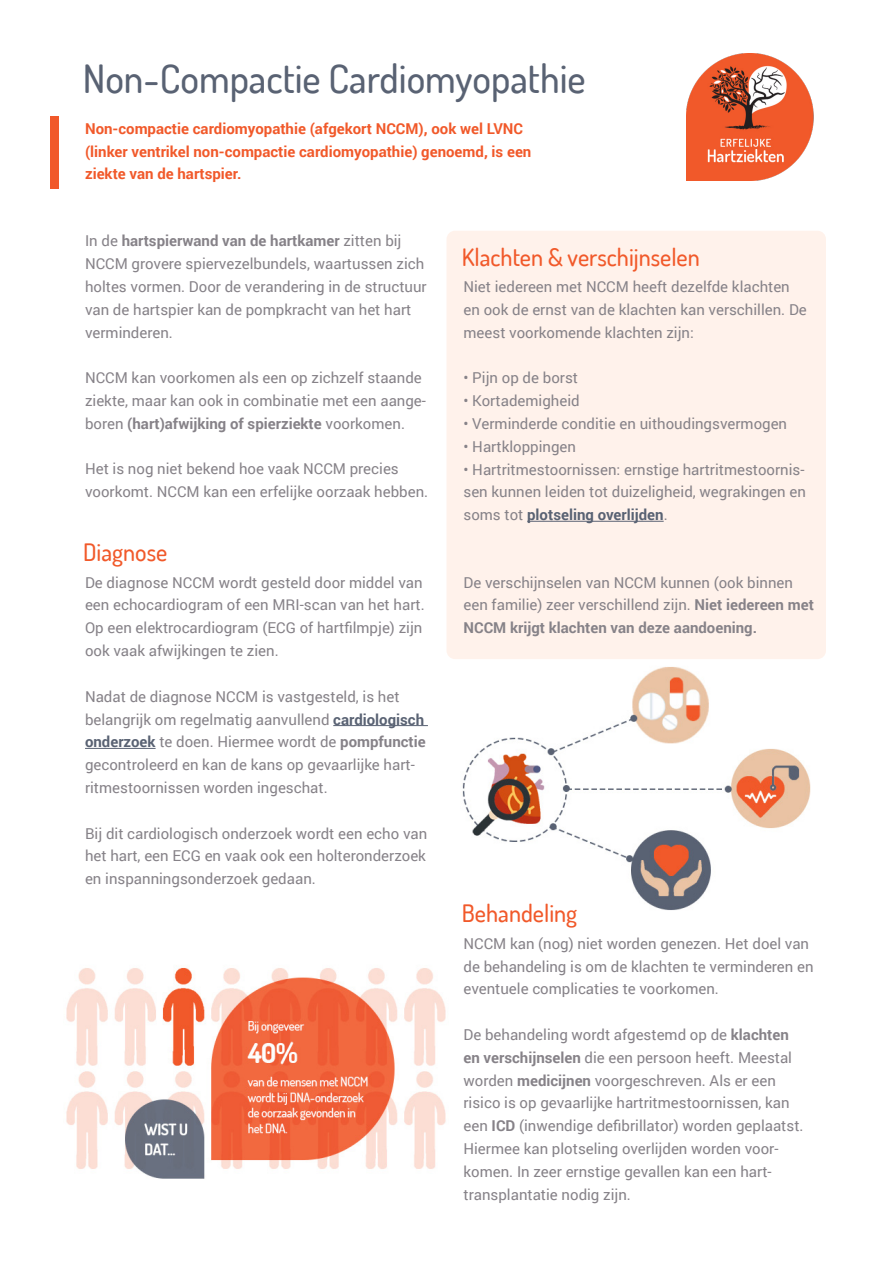
<style>
.page{position:relative;width:893px;height:1263px;background:#fff}
.page>*{position:absolute;margin:0;border:0;box-sizing:border-box;transform-origin:0 0}
.t1{font:500 39px "Dosis";color:#596273}
.t2{font:500 24px "Dosis";color:#f1592a}
.t3{font:15px/22.8px "Roboto";color:#868288}
.t4{font:700 15px/22.8px "Roboto";color:#f1592a}
.s1{font-weight:700}
.s2{font-weight:700;color:#596273}
</style>
<div class="page">
<img style="left:462px;top:667px;width:349px;height:243px">
<div style="left:446px;top:231px;width:380px;height:428px;background:#fff2eb;border-radius:9px"></div>
<img style="left:686px;top:53px;width:127px;height:127px">
<hr style="left:527px;top:521px;width:137px;height:1px;background:#596273">
<hr style="left:333px;top:725px;width:95px;height:1px;background:#596273">
<hr style="left:85px;top:748px;width:71px;height:1px;background:#596273">
<div style="left:50px;top:117px;width:9px;height:72px;background:#f1592a"></div>
<img style="left:66px;top:967px;width:380px;height:212px">
<h1 class="t1" style="left:83px;top:53px;width:504px">Non-Compactie Cardiomyopathie</h1>
<p class="t4" style="left:85px;top:116px;width:448px">Non-compactie cardiomyopathie (afgekort NCCM), ook wel LVNC (linker ventrikel non-compactie cardiomyopathie) genoemd, is een ziekte van de hartspier.</p>
<p class="t3" style="left:85px;top:229px;width:343px">In de <span class="s1">hartspierwand van de hartkamer</span> zitten bij NCCM grovere spiervezelbundels, waartussen zich holtes vormen. Door de verandering in de structuur van de hartspier kan de pompkracht van het hart verminderen.</p>
<p class="t3" style="left:85px;top:366px;width:342px">NCCM kan voorkomen als een op zichzelf staande ziekte, maar kan ook in combinatie met een aange&shy;boren <span class="s1">(hart)afwijking of spierziekte</span> voorkomen.</p>
<p class="t3" style="left:85px;top:457px;width:345px">Het is nog niet bekend hoe vaak NCCM precies voorkomt. NCCM kan een erfelijke oorzaak hebben.</p>
<h2 class="t2" style="left:83px;top:536px;width:86px">Diagnose</h2>
<p class="t3" style="left:85px;top:570px;width:341px">De diagnose NCCM wordt gesteld door middel van een echocardiogram of een MRI-scan van het hart.<br>Op een elektrocardiogram (ECG of hartfilmpje) zijn ook vaak afwijkingen te zien.</p>
<p class="t3" style="left:85px;top:684px;width:342px">Nadat de diagnose NCCM is vastgesteld, is het belangrijk om regelmatig aanvullend <span class="s2">cardiologisch onderzoek</span> te doen. Hiermee wordt de <span class="s1">pompfunctie </span>gecontroleerd en kan de kans op gevaarlijke hart&shy;ritmestoornissen worden ingeschat.</p>
<p class="t3" style="left:85px;top:821px;width:344px;text-align:justify">Bij dit cardiologisch onderzoek wordt een echo van het hart, een ECG en vaak ook een holteronderzoek en inspanningsonderzoek gedaan.</p>
<h2 class="t2" style="left:462px;top:242px;width:239px">Klachten &amp; verschijnselen</h2>
<p class="t3" style="left:463px;top:275px;width:345px">Niet iedereen met NCCM heeft dezelfde klachten en ook de ernst van de klachten kan verschillen. De meest voorkomende klachten zijn:</p>
<p class="t3" style="left:463px;top:366px;width:116px">• Pijn op de borst</p>
<p class="t3" style="left:463px;top:389px;width:118px">• Kortademigheid</p>
<p class="t3" style="left:463px;top:412px;width:325px">• Verminderde conditie en uithoudingsvermogen</p>
<p class="t3" style="left:463px;top:434px;width:114px">• Hartkloppingen</p>
<p class="t3" style="left:463px;top:457px;width:344px;text-align:justify">• Hartritmestoornissen: ernstige hartritmestoornis&shy;sen kunnen leiden tot duizeligheid, wegrakingen en soms tot <span class="s2">plotseling overlijden</span>.</p>
<p class="t3" style="left:463px;top:570px;width:352px">De verschijnselen van NCCM kunnen (ook binnen een familie) zeer verschillend zijn. <span class="s1">Niet iedereen met<br>NCCM krijgt klachten van deze aandoening.</span></p>
<h2 class="t2" style="left:462px;top:897px;width:117px">Behandeling</h2>
<p class="t3" style="left:463px;top:931px;width:352px">NCCM kan (nog) niet worden genezen. Het doel van de behandeling is om de klachten te verminderen en eventuele complicaties te voorkomen.</p>
<p class="t3" style="left:463px;top:1023px;width:342px">De behandeling wordt afgestemd op de <span class="s1">klachten en verschijnselen</span> die een persoon heeft. Meestal worden <span class="s1">medicijnen</span> voorgeschreven. Als er een risico is op gevaarlijke hartritmestoornissen, kan een <span class="s1">ICD</span> (inwendige defibrillator) worden geplaatst.<br>Hiermee kan plotseling overlijden worden voor&shy;komen. In zeer ernstige gevallen kan een hart&shy;transplantatie nodig zijn.</p>
</div>
